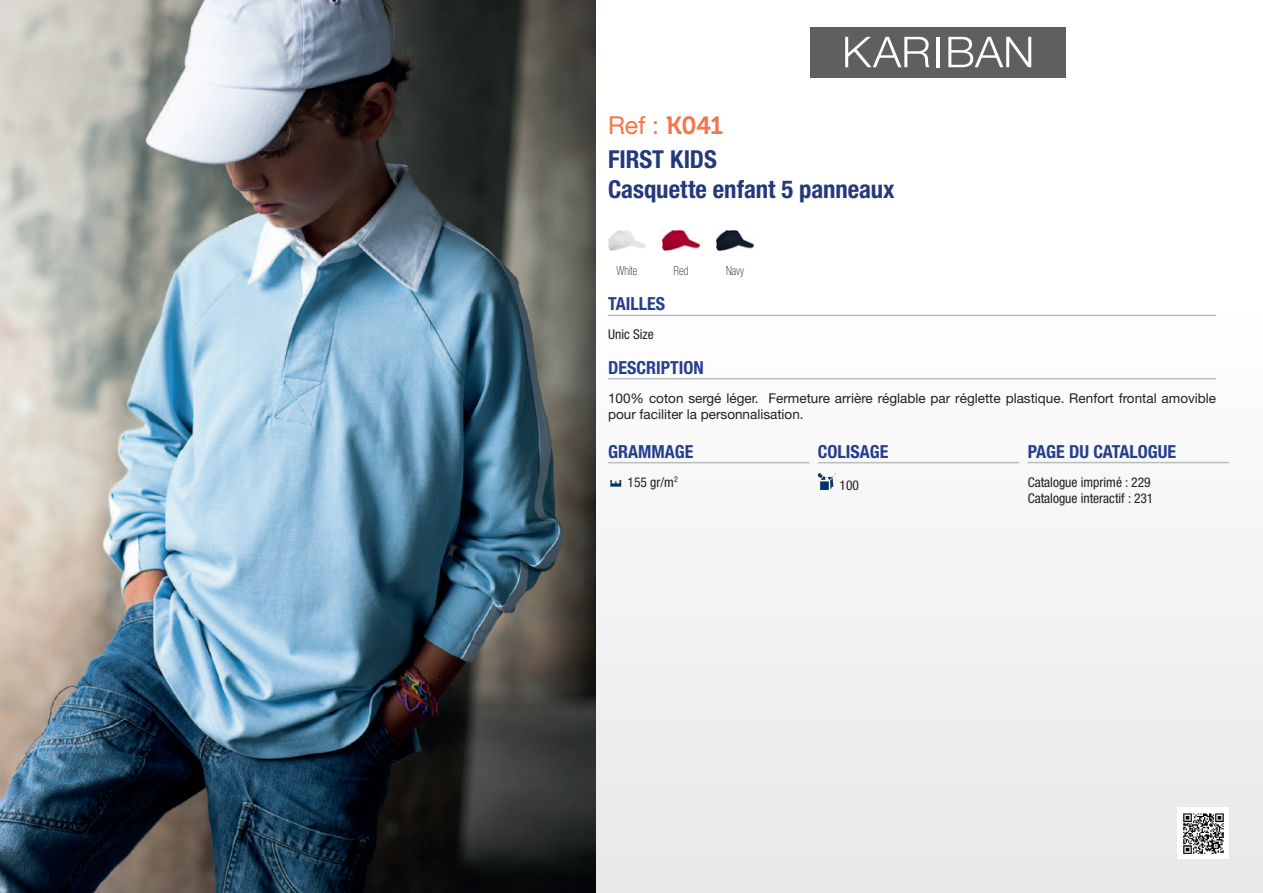
<style>
.page{position:relative;width:1263px;height:893px;background:#fff}
.page>*{position:absolute;margin:0;border:0;box-sizing:border-box;transform-origin:0 0}
.bleu{font:700 condensed 24.75px/29.7px "Helvetica Neue";letter-spacing:-.005em;color:#23397b}
.tableau{font:24.75px "Helvetica Neue";color:#f3754b}
.Style_de_paragraphe{font:700 condensed 18px "Helvetica Neue";color:#253f8e}
.t1{font:13.5px/16.2px "Helvetica Neue";color:#231f20}
.t2{font:condensed 13.5px/16.2px "Helvetica Neue";color:#231f20}
.t3{font:100 condensed 12.6px "Helvetica Neue";letter-spacing:-.005em;color:#231f20;scale:.9 1}
.s1{font-family:"Museo 700"}
</style>
<div class="page">
<div style="left:595px;top:0;width:668px;height:893px;background:linear-gradient(to bottom,#fff,#eaeaec)"></div>
<div style="left:1178px;top:808px;width:51px;height:51px;background:#fff"></div>
<img style="left:0;top:0;width:595px;height:893px">
<div style="left:810px;top:27px;width:255px;height:50px;background:#5f5f62"></div>
<svg style="left:845px;top:37px;width:84px;height:30px"></svg>
<hr style="left:936px;top:37px;width:3px;height:30px;background:#fff">
<svg style="left:948px;top:37px;width:83px;height:30px"></svg>
<hr style="left:608px;top:315px;width:608px;height:1px;background:#b9bdc2">
<hr style="left:608px;top:378px;width:608px;height:1px;background:#b9bdc2">
<img style="left:608px;top:230px;width:38px;height:20px">
<img style="left:662px;top:230px;width:38px;height:20px">
<img style="left:716px;top:230px;width:38px;height:20px">
<hr style="left:608px;top:462px;width:201px;height:1px;background:#b9bdc2">
<svg style="left:610px;top:480px;width:12px;height:7px"></svg>
<hr style="left:818px;top:462px;width:201px;height:1px;background:#b9bdc2">
<img style="left:818px;top:473px;width:18px;height:17px">
<hr style="left:1028px;top:462px;width:201px;height:1px;background:#b9bdc2">
<img style="left:1183px;top:813px;width:41px;height:41px">
<p class="tableau" style="left:608px;top:111px;width:117px">Ref : <span class="s1">K041</span></p>
<p class="bleu" style="left:608px;top:144px;width:288px">FIRST KIDS<br>Casquette enfant 5 panneaux</p>
<p class="t3" style="left:617px;top:264px;width:25px">White</p>
<p class="t3" style="left:673px;top:264px;width:18px">Red</p>
<p class="t3" style="left:726px;top:264px;width:22px">Navy</p>
<p class="Style_de_paragraphe" style="left:608px;top:293px;width:58px">TAILLES</p>
<p class="t2" style="left:608px;top:326px;width:47px">Unic Size</p>
<p class="Style_de_paragraphe" style="left:608px;top:356px;width:97px">DESCRIPTION</p>
<p class="t1" style="left:608px;top:390px;width:609px">100% coton sergé léger. Fermeture arrière réglable par réglette plastique. Renfort frontal amovible pour faciliter la personnalisation.</p>
<p class="Style_de_paragraphe" style="left:608px;top:440px;width:87px">GRAMMAGE</p>
<p class="t2" style="left:628px;top:474px;width:52px">155 gr/m<sup>2</sup></p>
<p class="Style_de_paragraphe" style="left:1028px;top:440px;width:150px">PAGE DU CATALOGUE</p>
<p class="t2" style="left:1028px;top:474px;width:127px">Catalogue imprimé : 229<br>Catalogue interactif : 231</p>
<p class="Style_de_paragraphe" style="left:818px;top:440px;width:72px">COLISAGE</p>
<p class="t2" style="left:840px;top:477px;width:21px">100</p>
</div>
